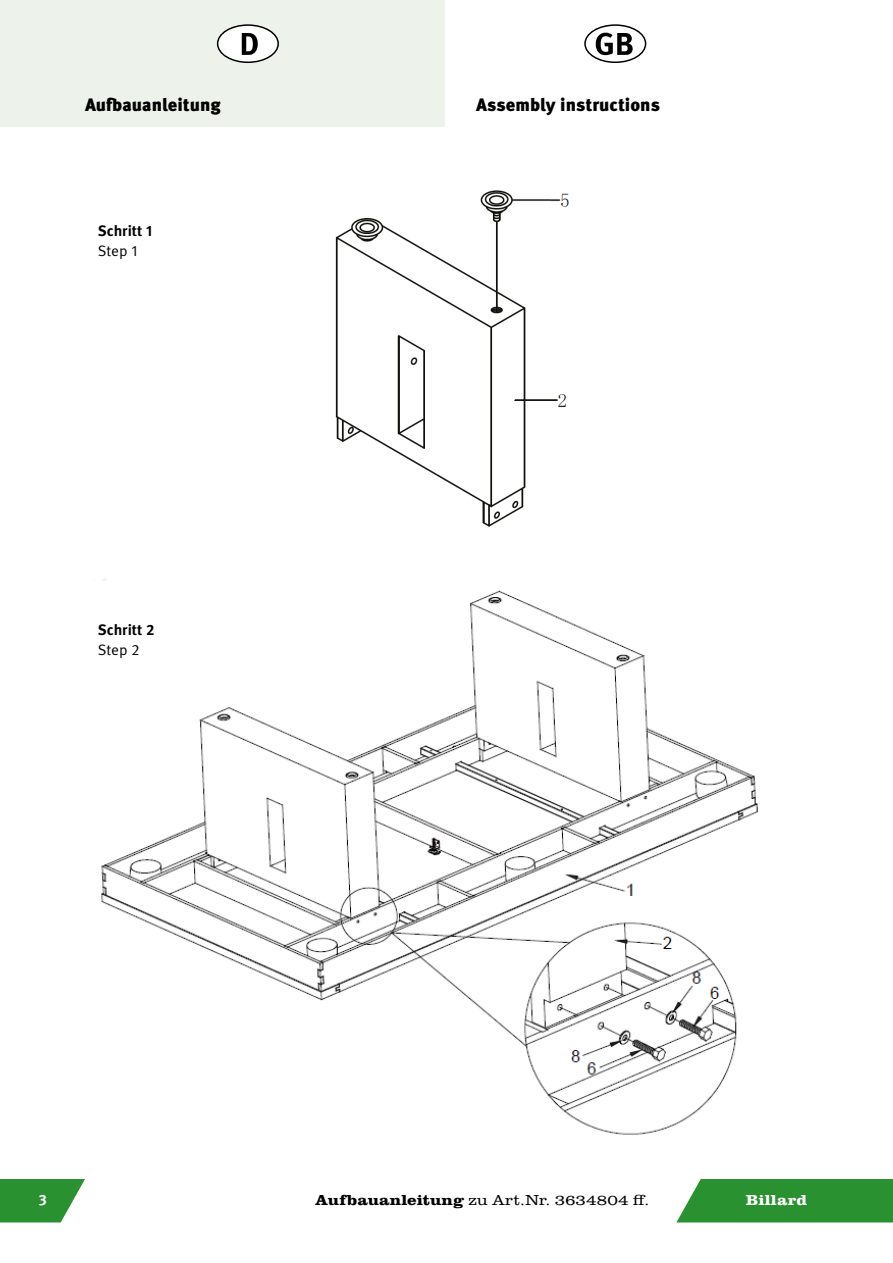
<style>
.page{position:relative;width:893px;height:1263px;background:#fff}
.page>*{position:absolute;margin:0;border:0;box-sizing:border-box;transform-origin:0 0}
.t1{font:900 18px "Meta Pro";color:#000}
.t2{font:300 15px "Clarendon URW";letter-spacing:.005em;color:#000;scale:1.15 1}
.t3{font:700 15px "Meta Pro";color:#000}
.t4{font:15px "Meta Pro Norm";color:#000}
.t5{font:700 15px "Clarendon URW";letter-spacing:.01em;color:#fff;scale:1.14 1}
.t6{font:700 15px "Meta Pro";color:#fff}
.s1{font-weight:700}
</style>
<div class="page">
<div style="left:676px;top:1179px;width:217px;height:43px;background:#2a9131"></div>
<svg style="left:0;top:1179px;width:85px;height:43px;background:#48a04e"></svg>
<img style="left:101px;top:579px;width:657px;height:556px">
<img style="left:335px;top:190px;width:234px;height:337px">
<div style="left:85px;top:611px;width:106px;height:57px;background:#fff"></div>
<div style="left:0;top:0;width:445px;height:127px;background:#edf3ea"></div>
<div style="left:584px;top:24px;width:62px;height:39px;border:2px solid #000;border-radius:50%"></div>
<svg style="left:596px;top:33px;width:37px;height:22px"></svg>
<div style="left:218px;top:25px;width:60px;height:37px;background:#fff;border-radius:50%"></div>
<div style="left:217px;top:24px;width:62px;height:39px;border:2px solid #000;border-radius:50%"></div>
<svg style="left:242px;top:33px;width:16px;height:22px"></svg>
<p class="t1" style="left:85px;top:90px;width:137px">Aufbauanleitung</p>
<p class="t1" style="left:476px;top:90px;width:185px">Assembly instructions</p>
<p class="t3" style="left:98px;top:219px;width:56px">Schritt 1</p>
<p class="t4" style="left:98px;top:240px;width:41px">Step 1</p>
<p class="t3" style="left:98px;top:618px;width:58px">Schritt 2</p>
<p class="t4" style="left:98px;top:638px;width:43px">Step 2</p>
<p class="t6" style="left:39px;top:1188px;width:10px">3</p>
<p class="t2" style="left:316px;top:1190px;width:292px"><span class="s1">Aufbauanleitung</span> zu Art.Nr. 3634804 ff.</p>
<p class="t5" style="left:746px;top:1189px;width:55px">Billard</p>
</div>
